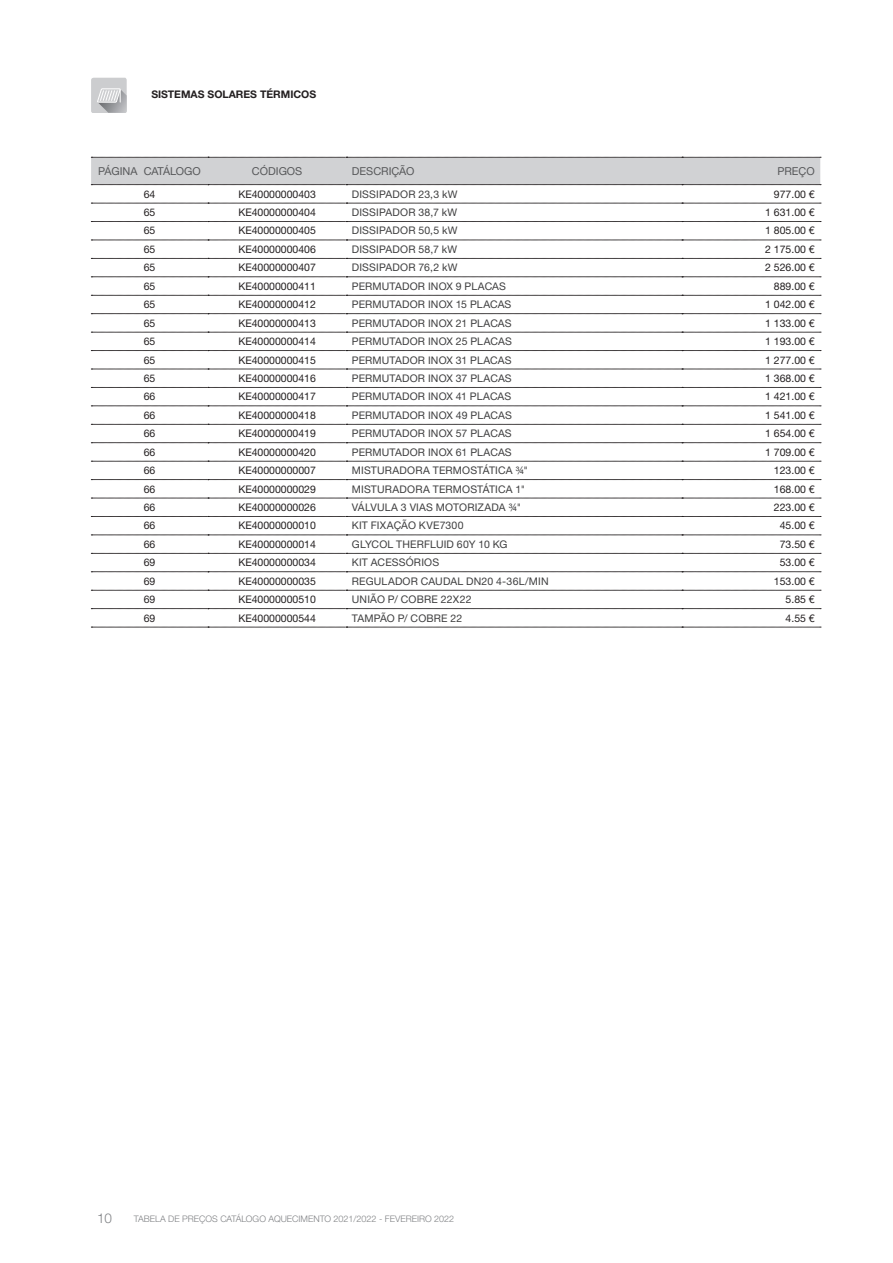
<style>
.page{position:relative;width:893px;height:1263px;background:#fff}
.page>*{position:absolute;margin:0;border:0;box-sizing:border-box;transform-origin:0 0}
.t1{font:300 13.5px "Helvetica Neue LTW1 G";color:#808285}
.t2{font:10.95px "Helvetica Neue LTW1 G";color:#57585a}
.codigos_tabelas{font:10.5px "Helvetica Neue LTW1 G";color:#231f20}
.CODS_TABELA_SIS_2019_PT{font:10.5px "Helvetica Neue LTW1 G";letter-spacing:.015em;color:#3e3e3f}
.codigos_tabelas-2{font:700 10.5px "Helvetica Neue LTW1 G";color:#231f20}
.t3{font:300 9px "Helvetica Neue LTW1 G";color:#808285}
</style>
<div class="page">
<svg style="left:91px;top:157px;width:730px;height:28px;background:#c8c9cb"></svg>
<svg style="left:91px;top:203px;width:730px;height:1px"></svg>
<svg style="left:91px;top:221px;width:730px;height:1px"></svg>
<svg style="left:91px;top:240px;width:730px;height:1px"></svg>
<svg style="left:91px;top:258px;width:730px;height:1px"></svg>
<svg style="left:91px;top:277px;width:730px;height:1px"></svg>
<svg style="left:91px;top:295px;width:730px;height:1px"></svg>
<svg style="left:91px;top:313px;width:730px;height:1px"></svg>
<svg style="left:91px;top:332px;width:730px;height:1px"></svg>
<svg style="left:91px;top:350px;width:730px;height:1px"></svg>
<svg style="left:91px;top:369px;width:730px;height:1px"></svg>
<svg style="left:91px;top:387px;width:730px;height:1px"></svg>
<svg style="left:91px;top:406px;width:730px;height:1px"></svg>
<svg style="left:91px;top:424px;width:730px;height:1px"></svg>
<svg style="left:91px;top:442px;width:730px;height:1px"></svg>
<svg style="left:91px;top:461px;width:730px;height:1px"></svg>
<svg style="left:91px;top:479px;width:730px;height:1px"></svg>
<svg style="left:91px;top:498px;width:730px;height:1px"></svg>
<svg style="left:91px;top:516px;width:730px;height:1px"></svg>
<svg style="left:91px;top:535px;width:730px;height:1px"></svg>
<svg style="left:91px;top:553px;width:730px;height:1px"></svg>
<svg style="left:91px;top:571px;width:730px;height:1px"></svg>
<svg style="left:91px;top:590px;width:730px;height:1px"></svg>
<svg style="left:91px;top:608px;width:730px;height:1px"></svg>
<svg style="left:91px;top:627px;width:730px;height:1px"></svg>
<svg style="left:91px;top:78px;width:36px;height:35px"></svg>
<p class="codigos_tabelas-2" style="left:151px;top:88px;width:166px">SISTEMAS SOLARES TÉRMICOS</p>
<p class="t2" style="left:98px;top:164px;width:104px">PÁGINA CATÁLOGO</p>
<p class="t2" style="left:252px;top:164px;width:52px">CÓDIGOS</p>
<p class="t2" style="left:352px;top:164px;width:64px">DESCRIÇÃO</p>
<p class="t2" style="left:777px;top:164px;width:39px">PREÇO</p>
<p class="codigos_tabelas" style="left:144px;top:187px;width:13px">64</p>
<p class="codigos_tabelas" style="left:238px;top:187px;width:79px">KE40000000403</p>
<p class="CODS_TABELA_SIS_2019_PT" style="left:352px;top:187px;width:107px">DISSIPADOR 23,3 kW</p>
<p class="codigos_tabelas" style="left:774px;top:187px;width:42px">977.00 €</p>
<p class="codigos_tabelas" style="left:144px;top:206px;width:13px">65</p>
<p class="codigos_tabelas" style="left:238px;top:206px;width:79px">KE40000000404</p>
<p class="CODS_TABELA_SIS_2019_PT" style="left:352px;top:206px;width:107px">DISSIPADOR 38,7 kW</p>
<p class="codigos_tabelas" style="left:765px;top:206px;width:51px">1 631.00 €</p>
<p class="codigos_tabelas" style="left:144px;top:224px;width:13px">65</p>
<p class="codigos_tabelas" style="left:238px;top:224px;width:79px">KE40000000405</p>
<p class="CODS_TABELA_SIS_2019_PT" style="left:352px;top:224px;width:107px">DISSIPADOR 50,5 kW</p>
<p class="codigos_tabelas" style="left:765px;top:224px;width:51px">1 805.00 €</p>
<p class="codigos_tabelas" style="left:144px;top:243px;width:13px">65</p>
<p class="codigos_tabelas" style="left:238px;top:243px;width:79px">KE40000000406</p>
<p class="CODS_TABELA_SIS_2019_PT" style="left:352px;top:243px;width:107px">DISSIPADOR 58,7 kW</p>
<p class="codigos_tabelas" style="left:765px;top:243px;width:51px">2 175.00 €</p>
<p class="codigos_tabelas" style="left:144px;top:261px;width:13px">65</p>
<p class="codigos_tabelas" style="left:238px;top:261px;width:79px">KE40000000407</p>
<p class="CODS_TABELA_SIS_2019_PT" style="left:352px;top:261px;width:107px">DISSIPADOR 76,2 kW</p>
<p class="codigos_tabelas" style="left:765px;top:261px;width:51px">2 526.00 €</p>
<p class="codigos_tabelas" style="left:144px;top:280px;width:13px">65</p>
<p class="codigos_tabelas" style="left:238px;top:280px;width:79px">KE40000000411</p>
<p class="CODS_TABELA_SIS_2019_PT" style="left:352px;top:280px;width:156px">PERMUTADOR INOX 9 PLACAS</p>
<p class="codigos_tabelas" style="left:774px;top:280px;width:42px">889.00 €</p>
<p class="codigos_tabelas" style="left:144px;top:298px;width:13px">65</p>
<p class="codigos_tabelas" style="left:238px;top:298px;width:79px">KE40000000412</p>
<p class="CODS_TABELA_SIS_2019_PT" style="left:352px;top:298px;width:161px">PERMUTADOR INOX 15 PLACAS</p>
<p class="codigos_tabelas" style="left:765px;top:298px;width:51px">1 042.00 €</p>
<p class="codigos_tabelas" style="left:144px;top:316px;width:13px">65</p>
<p class="codigos_tabelas" style="left:238px;top:316px;width:79px">KE40000000413</p>
<p class="CODS_TABELA_SIS_2019_PT" style="left:352px;top:316px;width:161px">PERMUTADOR INOX 21 PLACAS</p>
<p class="codigos_tabelas" style="left:765px;top:316px;width:51px">1 133.00 €</p>
<p class="codigos_tabelas" style="left:144px;top:335px;width:13px">65</p>
<p class="codigos_tabelas" style="left:238px;top:335px;width:79px">KE40000000414</p>
<p class="CODS_TABELA_SIS_2019_PT" style="left:352px;top:335px;width:161px">PERMUTADOR INOX 25 PLACAS</p>
<p class="codigos_tabelas" style="left:765px;top:335px;width:51px">1 193.00 €</p>
<p class="codigos_tabelas" style="left:144px;top:353px;width:13px">65</p>
<p class="codigos_tabelas" style="left:238px;top:353px;width:79px">KE40000000415</p>
<p class="CODS_TABELA_SIS_2019_PT" style="left:352px;top:353px;width:161px">PERMUTADOR INOX 31 PLACAS</p>
<p class="codigos_tabelas" style="left:765px;top:353px;width:51px">1 277.00 €</p>
<p class="codigos_tabelas" style="left:144px;top:372px;width:13px">65</p>
<p class="codigos_tabelas" style="left:238px;top:372px;width:79px">KE40000000416</p>
<p class="CODS_TABELA_SIS_2019_PT" style="left:352px;top:372px;width:161px">PERMUTADOR INOX 37 PLACAS</p>
<p class="codigos_tabelas" style="left:765px;top:372px;width:51px">1 368.00 €</p>
<p class="codigos_tabelas" style="left:144px;top:390px;width:13px">66</p>
<p class="codigos_tabelas" style="left:238px;top:390px;width:79px">KE40000000417</p>
<p class="CODS_TABELA_SIS_2019_PT" style="left:352px;top:390px;width:161px">PERMUTADOR INOX 41 PLACAS</p>
<p class="codigos_tabelas" style="left:765px;top:390px;width:51px">1 421.00 €</p>
<p class="codigos_tabelas" style="left:144px;top:409px;width:13px">66</p>
<p class="codigos_tabelas" style="left:238px;top:409px;width:79px">KE40000000418</p>
<p class="CODS_TABELA_SIS_2019_PT" style="left:352px;top:409px;width:162px">PERMUTADOR INOX 49 PLACAS</p>
<p class="codigos_tabelas" style="left:765px;top:409px;width:51px">1 541.00 €</p>
<p class="codigos_tabelas" style="left:144px;top:427px;width:13px">66</p>
<p class="codigos_tabelas" style="left:238px;top:427px;width:79px">KE40000000419</p>
<p class="CODS_TABELA_SIS_2019_PT" style="left:352px;top:427px;width:161px">PERMUTADOR INOX 57 PLACAS</p>
<p class="codigos_tabelas" style="left:765px;top:427px;width:51px">1 654.00 €</p>
<p class="codigos_tabelas" style="left:144px;top:445px;width:13px">66</p>
<p class="codigos_tabelas" style="left:238px;top:445px;width:79px">KE40000000420</p>
<p class="CODS_TABELA_SIS_2019_PT" style="left:352px;top:445px;width:161px">PERMUTADOR INOX 61 PLACAS</p>
<p class="codigos_tabelas" style="left:765px;top:445px;width:51px">1 709.00 €</p>
<p class="codigos_tabelas" style="left:144px;top:464px;width:13px">66</p>
<p class="codigos_tabelas" style="left:238px;top:464px;width:79px">KE40000000007</p>
<p class="CODS_TABELA_SIS_2019_PT" style="left:352px;top:464px;width:178px">MISTURADORA TERMOSTÁTICA ¾"</p>
<p class="codigos_tabelas" style="left:774px;top:464px;width:42px">123.00 €</p>
<p class="codigos_tabelas" style="left:144px;top:482px;width:13px">66</p>
<p class="codigos_tabelas" style="left:238px;top:482px;width:79px">KE40000000029</p>
<p class="CODS_TABELA_SIS_2019_PT" style="left:352px;top:482px;width:175px">MISTURADORA TERMOSTÁTICA 1"</p>
<p class="codigos_tabelas" style="left:774px;top:482px;width:42px">168.00 €</p>
<p class="codigos_tabelas" style="left:144px;top:501px;width:13px">66</p>
<p class="codigos_tabelas" style="left:238px;top:501px;width:79px">KE40000000026</p>
<p class="CODS_TABELA_SIS_2019_PT" style="left:352px;top:501px;width:171px">VÁLVULA 3 VIAS MOTORIZADA ¾"</p>
<p class="codigos_tabelas" style="left:774px;top:501px;width:42px">223.00 €</p>
<p class="codigos_tabelas" style="left:144px;top:519px;width:13px">66</p>
<p class="codigos_tabelas" style="left:238px;top:519px;width:79px">KE40000000010</p>
<p class="CODS_TABELA_SIS_2019_PT" style="left:352px;top:519px;width:113px">KIT FIXAÇÃO KVE7300</p>
<p class="codigos_tabelas" style="left:780px;top:519px;width:37px">45.00 €</p>
<p class="codigos_tabelas" style="left:144px;top:538px;width:13px">66</p>
<p class="codigos_tabelas" style="left:238px;top:538px;width:79px">KE40000000014</p>
<p class="CODS_TABELA_SIS_2019_PT" style="left:352px;top:538px;width:157px">GLYCOL THERFLUID 60Y 10 KG</p>
<p class="codigos_tabelas" style="left:780px;top:538px;width:37px">73.50 €</p>
<p class="codigos_tabelas" style="left:144px;top:556px;width:13px">69</p>
<p class="codigos_tabelas" style="left:238px;top:556px;width:79px">KE40000000034</p>
<p class="CODS_TABELA_SIS_2019_PT" style="left:352px;top:556px;width:89px">KIT ACESSÓRIOS</p>
<p class="codigos_tabelas" style="left:780px;top:556px;width:37px">53.00 €</p>
<p class="codigos_tabelas" style="left:144px;top:574px;width:13px">69</p>
<p class="codigos_tabelas" style="left:238px;top:574px;width:79px">KE40000000035</p>
<p class="CODS_TABELA_SIS_2019_PT" style="left:352px;top:574px;width:198px">REGULADOR CAUDAL DN20 4-36L/MIN</p>
<p class="codigos_tabelas" style="left:774px;top:574px;width:42px">153.00 €</p>
<p class="codigos_tabelas" style="left:144px;top:593px;width:13px">69</p>
<p class="codigos_tabelas" style="left:238px;top:593px;width:79px">KE40000000510</p>
<p class="CODS_TABELA_SIS_2019_PT" style="left:352px;top:593px;width:121px">UNIÃO P/ COBRE 22X22</p>
<p class="codigos_tabelas" style="left:786px;top:593px;width:31px">5.85 €</p>
<p class="codigos_tabelas" style="left:144px;top:611px;width:13px">69</p>
<p class="codigos_tabelas" style="left:238px;top:611px;width:79px">KE40000000544</p>
<p class="CODS_TABELA_SIS_2019_PT" style="left:352px;top:611px;width:112px">TAMPÃO P/ COBRE 22</p>
<p class="codigos_tabelas" style="left:786px;top:611px;width:31px">4.55 €</p>
<p class="t1" style="left:97px;top:1209px;width:17px">10</p>
<p class="t3" style="left:134px;top:1213px;width:322px">TABELA DE PREÇOS CATÁLOGO AQUECIMENTO 2021/2022 - FEVEREIRO 2022</p>
</div>
